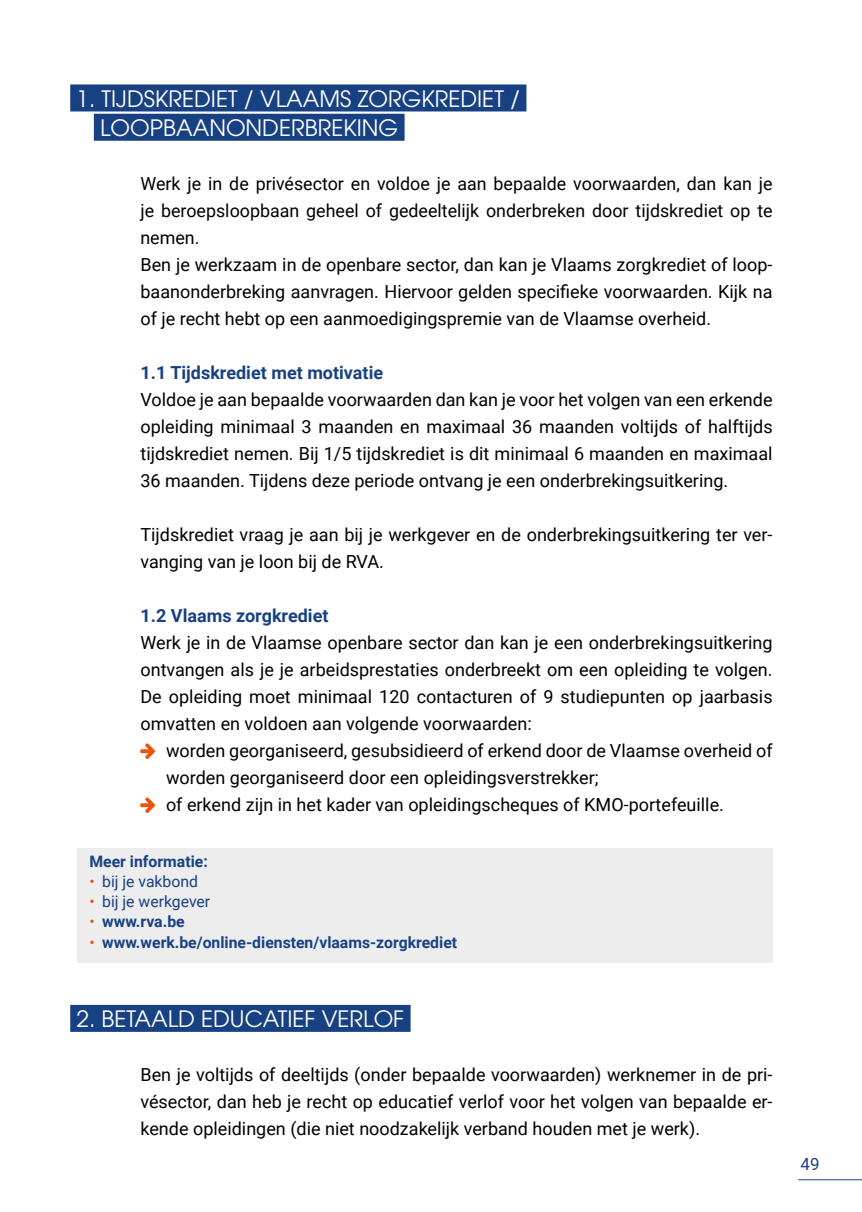
<style>
.page{position:relative;width:862px;height:1212px;background:#fff}
.page>*{position:absolute;margin:0;border:0;box-sizing:border-box;transform-origin:0 0}
.t1{font:22.5px/29.2px "Avant Garde LT";color:#fff}
.t2{font:18px/27px "Roboto";color:#000}
.t3{font:700 18px "Roboto";color:#184184}
.t4{font:16.88px "Roboto";color:#184184}
.t5{font:700 15.75px "Roboto";color:#184184}
.t6{font:15.75px "Roboto";color:#184184}
.s1{color:#e9530e}
.s2{font-weight:400;color:#e9530e}
</style>
<div class="page">
<hr style="left:797px;top:1179px;width:64px;height:1px;background:#184184">
<div style="left:70px;top:84px;width:456px;height:27px;background:#184184"></div>
<div style="left:94px;top:114px;width:310px;height:27px;background:#184184"></div>
<div style="left:70px;top:1005px;width:340px;height:27px;background:#184184"></div>
<div style="left:77px;top:848px;width:695px;height:115px;background:#ededed"></div>
<p class="t1" style="left:100px;top:84px;width:421px;text-indent:-24px">1. TIJDSKREDIET / VLAAMS ZORGKREDIET /<br>LOOPBAANONDERBREKING</p>
<p class="t2" style="left:140px;top:169px;width:633px">Werk je in de privésector en voldoe je aan bepaalde voorwaarden, dan kan je je beroepsloopbaan geheel of gedeeltelijk onderbreken door tijdskrediet op te nemen.<br>Ben je werkzaam in de openbare sector, dan kan je Vlaams zorgkrediet of loop&shy;baanonderbreking aanvragen. Hiervoor gelden specifieke voorwaarden. Kijk na of je recht hebt op een aanmoedigingspremie van de Vlaamse overheid.</p>
<p class="t3" style="left:140px;top:360px;width:244px">1.1 Tijdskrediet met motivatie</p>
<p class="t2" style="left:140px;top:385px;width:633px;text-align:justify">Voldoe je aan bepaalde voorwaarden dan kan je voor het volgen van een erkende opleiding minimaal 3 maanden en maximaal 36 maanden voltijds of halftijds tijdskrediet nemen. Bij 1/5 tijdskrediet is dit minimaal 6 maanden en maximaal 36 maanden. Tijdens deze periode ontvang je een onderbrekingsuitkering.</p>
<p class="t2" style="left:140px;top:520px;width:633px">Tijdskrediet vraag je aan bij je werkgever en de onderbrekingsuitkering ter ver&shy;vanging van je loon bij de RVA.</p>
<p class="t3" style="left:140px;top:603px;width:189px">1.2 Vlaams zorgkrediet</p>
<p class="t2" style="left:140px;top:628px;width:633px;text-align:justify">Werk je in de Vlaamse openbare sector dan kan je een onderbrekingsuitkering ontvangen als je je arbeidsprestaties onderbreekt om een opleiding te volgen.<br>De opleiding moet minimaal 120 contacturen of 9 studiepunten op jaarbasis omvatten en voldoen aan volgende voorwaarden:</p>
<p class="t2" style="left:166px;top:736px;width:607px">worden georganiseerd, gesubsidieerd of erkend door de Vlaamse overheid of worden georganiseerd door een opleidingsverstrekker;<br>of erkend zijn in het kader van opleidingscheques of KMO-portefeuille.</p>
<p class="t5" style="left:89px;top:850px;width:120px">Meer informatie:</p>
<p class="t6" style="left:89px;top:870px;width:110px"><span class="s1">•</span> bij je vakbond</p>
<p class="t6" style="left:89px;top:890px;width:122px"><span class="s1">•</span> bij je werkgever</p>
<p class="t5" style="left:89px;top:911px;width:97px"><span class="s2">•</span> www.rva.be</p>
<p class="t5" style="left:89px;top:931px;width:369px"><span class="s2">•</span> www.werk.be/online-diensten/vlaams-zorgkrediet</p>
<p class="t1" style="left:77px;top:1004px;width:329px">2. BETAALD EDUCATIEF VERLOF</p>
<p class="t2" style="left:140px;top:1060px;width:633px;text-align:justify">Ben je voltijds of deeltijds (onder bepaalde voorwaarden) werknemer in de pri&shy;vésector, dan heb je recht op educatief verlof voor het volgen van bepaalde er&shy;kende opleidingen (die niet noodzakelijk verband houden met je werk).</p>
<p class="t4" style="left:800px;top:1152px;width:20px">49</p>
</div>
